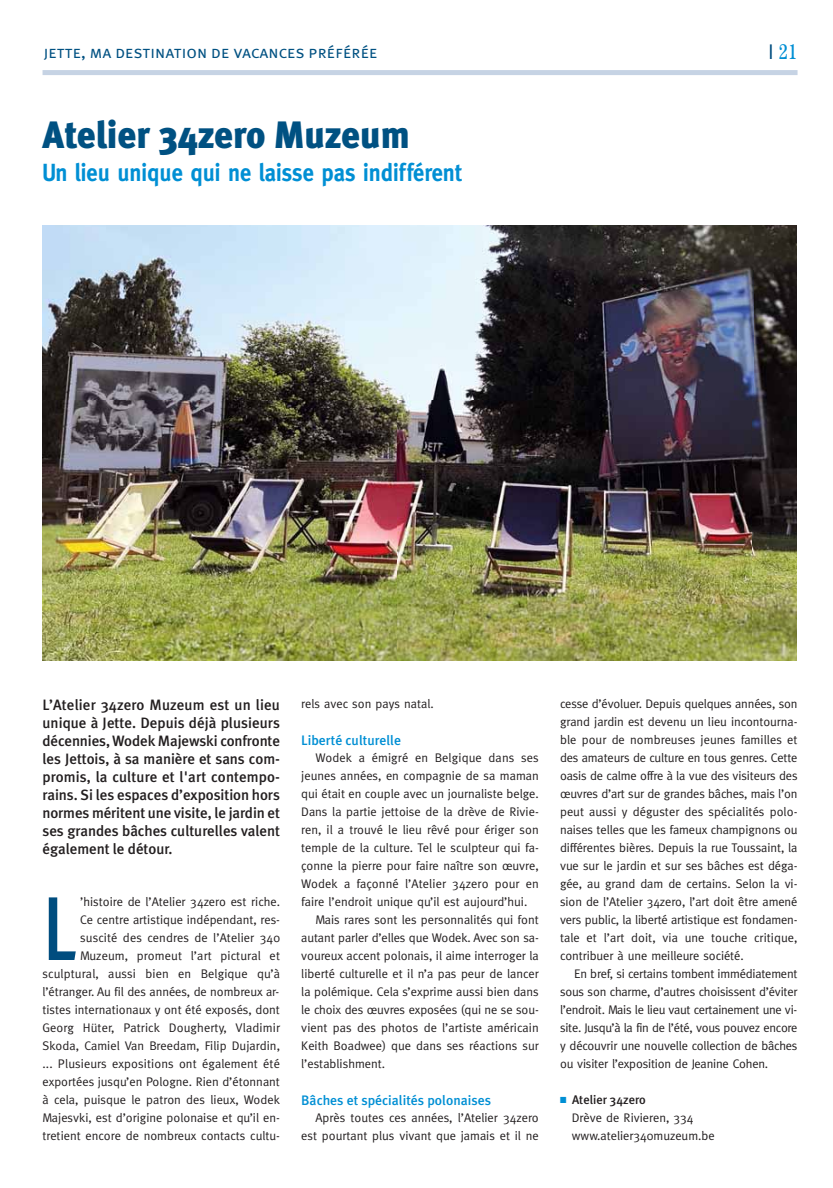
<style>
.page{position:relative;width:833px;height:1188px;background:#fff}
.page>*{position:absolute;margin:0;border:0;box-sizing:border-box;transform-origin:0 0}
.t1{font:500 90.38px "Meta Plus";color:#004d7f;scale:.8 1}
.t2{font:900 38.12px "Meta";color:#005182;scale:.95 1}
.t3{font:700 24.75px "Meta";color:#008fd4;scale:.91 1}
.t4{font:condensed 21.25px "Century IT Cby BT";color:#008fd4}
.t5{font:17.5px "Meta Plus Normal Caps";color:#005182}
.t6{font:500 15px/18px "Meta Plus";letter-spacing:-.005em;color:#231f20;text-align:justify}
.t7{font:500 13.75px "Meta Plus";color:#008fd4}
.t8{font:12.5px/18px "Meta";color:#231f20;text-align:right}
.t9{font:500 12.5px "Meta Plus";color:#231f20}
.s1{font-family:"Meta";font-stretch:normal;color:#004d7f}
.s2{color:#008fd4}
</style>
<div class="page">
<div style="left:43px;top:70px;width:754px;height:5px;background:#c6d3e4"></div>
<img style="left:43px;top:225px;width:754px;height:435px">
<h3 class="t5" style="left:44px;top:41px;width:335px">jette, ma destination de vacances préférée</h3>
<h3 class="t4" style="left:768px;top:38px;width:31px"><span class="s1">I</span> 21</h3>
<h2 class="t2" style="left:43px;top:117px;width:388px">Atelier 34zero Muzeum</h2>
<h3 class="t3" style="left:43px;top:160px;width:462px">Un lieu unique qui ne laisse pas indifférent</h3>
<p class="t6" style="left:43px;top:696px;width:239px">L’Atelier 34zero Muzeum est un lieu unique à Jette. Depuis déjà plusieurs décennies, Wodek Majewski confronte les Jettois, à sa manière et sans com&shy;promis, la culture et l'art contempo&shy;rains. Si les espaces d’exposition hors normes méritent une visite, le jardin et ses grandes bâches culturelles valent également le détour.</p>
<p class="t8" style="left:42px;top:893px;width:239px">’histoire de l’Atelier 34zero est riche.<br>Ce centre artistique indépendant, res&shy;suscité des cendres de l’Atelier 340<br>Muzeum, promeut l’art pictural et sculptural, aussi bien en Belgique qu’à l’étranger. Au fil des années, de nombreux ar&shy;tistes internationaux y ont été exposés, dont Georg Hüter, Patrick Dougherty, Vladimir Skoda, Camiel Van Breedam, Filip Dujardin, ... Plusieurs expositions ont également été exportées jusqu’en Pologne. Rien d’étonnant à cela, puisque le patron des lieux, Wodek Majesvki, est d’origine polonaise et qu’il en&shy;tretient encore de nombreux contacts cultu-</p>
<h1 class="t1" style="left:42px;top:884px;width:44px">L</h1>
<p class="t8" style="left:301px;top:695px;width:134px">rels avec son pays natal.</p>
<p class="t7" style="left:301px;top:733px;width:101px">Liberté culturelle</p>
<p class="t8" style="left:315px;top:749px;width:225px">Wodek a émigré en Belgique dans ses</p>
<p class="t8" style="left:301px;top:767px;width:239px">jeunes années, en compagnie de sa maman</p>
<p class="t8" style="left:301px;top:785px;width:239px">qui était en couple avec un journaliste belge.</p>
<p class="t8" style="left:301px;top:803px;width:239px">Dans la partie jettoise de la drève de Rivie-</p>
<p class="t8" style="left:301px;top:821px;width:239px">ren, il a trouvé le lieu rêvé pour ériger son</p>
<p class="t8" style="left:301px;top:839px;width:239px">temple de la culture. Tel le sculpteur qui fa-</p>
<p class="t8" style="left:301px;top:857px;width:239px">çonne la pierre pour faire naître son œuvre,</p>
<p class="t8" style="left:301px;top:875px;width:239px">Wodek a façonné l’Atelier 34zero pour en</p>
<p class="t8" style="left:301px;top:893px;width:227px">faire l’endroit unique qu’il est aujourd’hui.</p>
<p class="t8" style="left:315px;top:911px;width:225px">Mais rares sont les personnalités qui font</p>
<p class="t8" style="left:301px;top:929px;width:239px">autant parler d’elles que Wodek. Avec son sa-</p>
<p class="t8" style="left:301px;top:947px;width:239px">voureux accent polonais, il aime interroger la</p>
<p class="t8" style="left:301px;top:965px;width:239px">liberté culturelle et il n’a pas peur de lancer</p>
<p class="t8" style="left:301px;top:983px;width:239px">la polémique. Cela s’exprime aussi bien dans</p>
<p class="t8" style="left:301px;top:1001px;width:239px">le choix des œuvres exposées (qui ne se sou-</p>
<p class="t8" style="left:301px;top:1019px;width:239px">vient pas des photos de l’artiste américain</p>
<p class="t8" style="left:301px;top:1037px;width:239px">Keith Boadwee) que dans ses réactions sur</p>
<p class="t8" style="left:301px;top:1055px;width:85px">l’establishment.</p>
<p class="t7" style="left:301px;top:1093px;width:191px">Bâches et spécialités polonaises</p>
<p class="t8" style="left:301px;top:1109px;width:239px">Après toutes ces années, l’Atelier 34zero est pourtant plus vivant que jamais et il ne</p>
<p class="t8" style="left:560px;top:695px;width:239px;text-align:justify">cesse d’évoluer. Depuis quelques années, son grand jardin est devenu un lieu incontourna&shy;ble pour de nombreuses jeunes familles et des amateurs de culture en tous genres. Cette oasis de calme offre à la vue des visiteurs des œuvres d’art sur de grandes bâches, mais l’on peut aussi y déguster des spécialités polo&shy;naises telles que les fameux champignons ou différentes bières. Depuis la rue Toussaint, la vue sur le jardin et sur ses bâches est déga&shy;gée, au grand dam de certains. Selon la vi&shy;sion de l’Atelier 34zero, l’art doit être amené vers public, la liberté artistique est fondamen&shy;tale et l’art doit, via une touche critique, contribuer à une meilleure société.</p>
<p class="t8" style="left:560px;top:965px;width:239px;text-align:justify;text-indent:14px">En bref, si certains tombent immédiatement sous son charme, d’autres choisissent d’éviter l’endroit. Mais le lieu vaut certainement une vi&shy;site. Jusqu’à la fin de l’été, vous pouvez encore y découvrir une nouvelle collection de bâches ou visiter l’exposition de Jeanine Cohen.</p>
<p class="t9" style="left:560px;top:1093px;width:87px"><span class="s2">■</span> Atelier 34zero</p>
<p class="t8" style="left:572px;top:1109px;width:144px;text-align:left">Drève de Rivieren, 334 www.atelier340muzeum.be</p>
</div>
